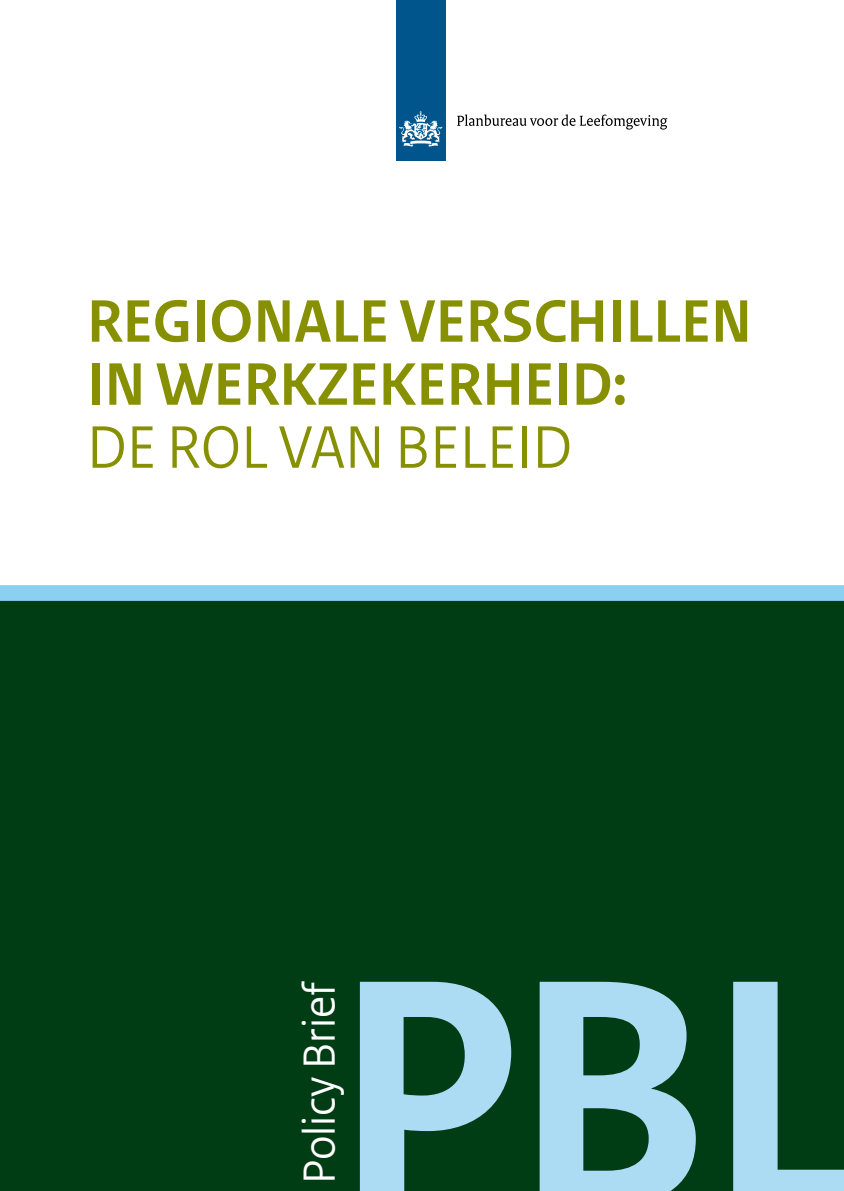
<style>
.page{position:relative;width:844px;height:1191px;background:#fff}
.page>*{position:absolute;margin:0;border:0;box-sizing:border-box;transform-origin:0 0}
.t1{font:700 341.43px "Rijksoverheid Sans Text";color:#abdcf4}
.Title_Voorpagina{font:700 63px/63px "Rijksoverheid Sans Heading";color:#869000}
.Subtitle_Titlepage{font:47.43px "Rijksoverheid Sans Heading";color:#fff}
.s1{font-weight:400}
</style>
<div class="page">
<div style="left:396px;top:0;width:49px;height:161px;background:#00568c"></div>
<svg style="left:399px;top:111px;width:43px;height:36px"></svg>
<svg style="left:457px;top:115px;width:210px;height:15px"></svg>
<div style="left:0;top:595px;width:843px;height:596px;background:#003c14"></div>
<div style="left:0;top:585px;width:843px;height:16px;background:#8bd0f0"></div>
<p class="Title_Voorpagina" style="left:87px;top:291px;width:666px">REGIONALE VERSCHILLEN<br>IN WERKZEKERHEID:<br><span class="s1">DE ROL VAN BELEID</span></p>
<p class="Subtitle_Titlepage" style="left:292px;top:1183px;width:204px;rotate:-90deg">Policy Brief</p>
<h1 class="t1" style="left:331px;top:901px;width:529px">PBL</h1>
</div>
